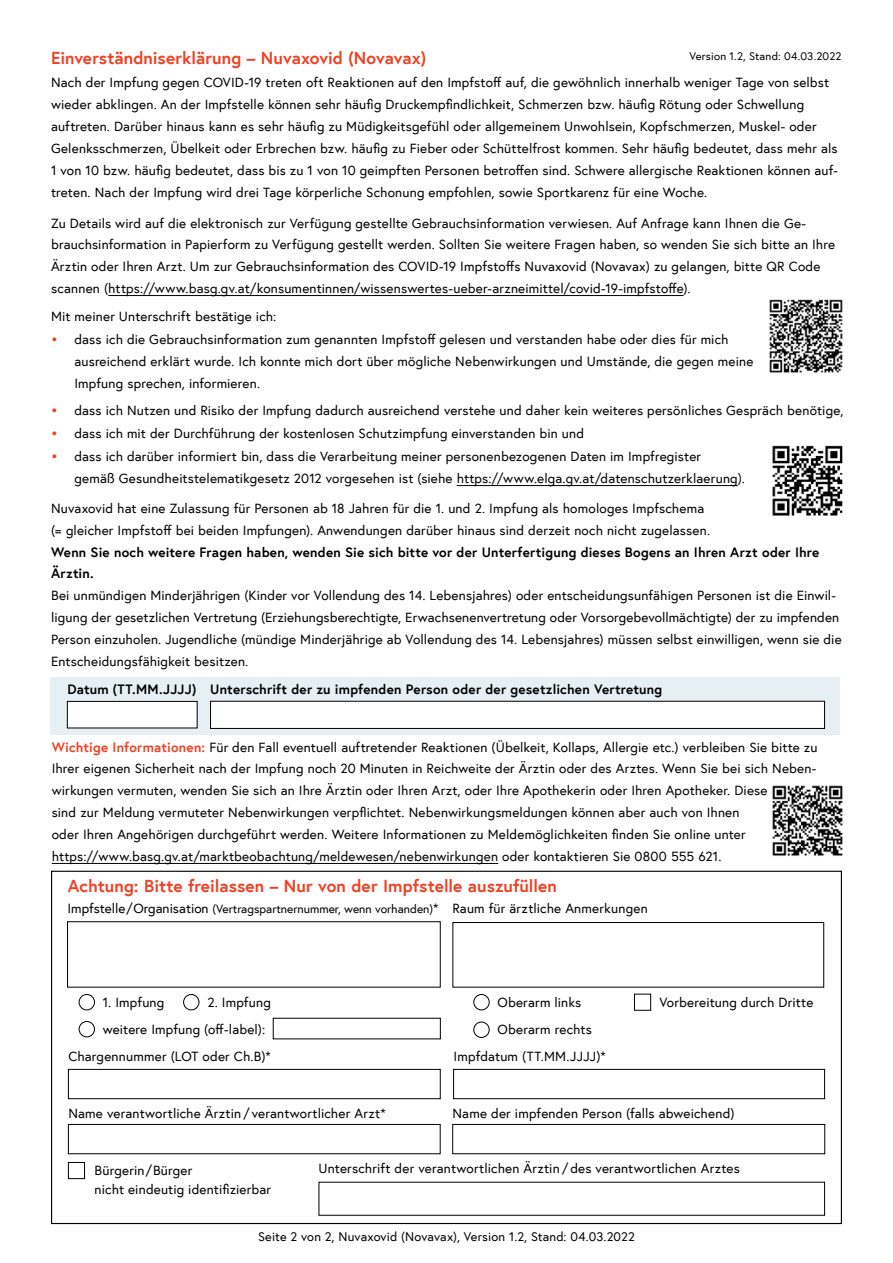
<style>
.page{position:relative;width:893px;height:1263px;background:#fff}
.page>*{position:absolute;margin:0;border:0;box-sizing:border-box;transform-origin:0 0}
.h2_ohne_Nummerierung{font:700 17.25px "Europa Austria";color:#ef4123}
.p_small{font:13.5px/21.9px "Europa Austria";letter-spacing:.01em;color:#000}
.p_small-2{font:700 13.5px "Europa Austria";letter-spacing:.015em;color:#000}
.t1{font:12.75px "Europa Austria";letter-spacing:.01em;color:#000}
.t2{font:11.25px "Europa Austria";letter-spacing:.015em;color:#000}
.s1{font-weight:700;color:#ef4123}
.s2{font-weight:700}
.s3{font-size:12px}
</style>
<div class="page">
<div style="left:51px;top:677px;width:789px;height:58px;background:#e6eff3"></div>
<img style="left:772px;top:445px;width:71px;height:71px">
<img style="left:769px;top:299px;width:74px;height:74px">
<div style="left:67px;top:701px;width:130px;height:27px;background:#fff"></div>
<div style="left:67px;top:701px;width:130px;height:27px;border:1px solid #000"></div>
<div style="left:211px;top:701px;width:613px;height:27px;background:#fff"></div>
<div style="left:210px;top:701px;width:615px;height:28px;border:1px solid #000"></div>
<img style="left:772px;top:785px;width:71px;height:71px">
<div style="left:453px;top:922px;width:371px;height:65px;border:1px solid #000"></div>
<div style="left:79px;top:994px;width:16px;height:16px;border:1px solid #000;border-radius:50%"></div>
<div style="left:79px;top:1021px;width:16px;height:16px;border:1px solid #000;border-radius:50%"></div>
<div style="left:183px;top:994px;width:16px;height:16px;border:1px solid #000;border-radius:50%"></div>
<div style="left:634px;top:994px;width:17px;height:16px;border:1px solid #000"></div>
<div style="left:473px;top:994px;width:17px;height:16px;border:1px solid #000;border-radius:50%"></div>
<div style="left:473px;top:1022px;width:17px;height:16px;border:1px solid #000;border-radius:50%"></div>
<div style="left:68px;top:1162px;width:17px;height:17px;border:1px solid #000"></div>
<div style="left:68px;top:1069px;width:372px;height:30px;border:1px solid #000"></div>
<div style="left:453px;top:1069px;width:372px;height:30px;border:1px solid #000"></div>
<div style="left:68px;top:1124px;width:372px;height:30px;border:1px solid #000"></div>
<div style="left:452px;top:1124px;width:373px;height:30px;border:1px solid #000"></div>
<hr style="left:108px;top:295px;width:576px;height:1px;background:#000">
<hr style="left:457px;top:485px;width:281px;height:1px;background:#000">
<hr style="left:52px;top:863px;width:446px;height:1px;background:#000">
<h2 class="h2_ohne_Nummerierung" style="left:51px;top:46px;width:377px">Einverständniserklärung – Nuvaxovid (Novavax)</h2>
<p class="p_small" style="left:51px;top:71px;width:788px">Nach der Impfung gegen COVID-19 treten oft Reaktionen auf den Impfstoff auf, die gewöhnlich innerhalb weniger Tage von selbst wieder abklingen. An der Impfstelle können sehr häufig Druckempfindlichkeit, Schmerzen bzw. häufig Rötung oder Schwellung auftreten. Darüber hinaus kann es sehr häufig zu Müdigkeitsgefühl oder allgemeinem Unwohlsein, Kopfschmerzen, Muskel- oder Gelenksschmerzen, Übelkeit oder Erbrechen bzw. häufig zu Fieber oder Schüttelfrost kommen. Sehr häufig bedeutet, dass mehr als 1 von 10 bzw. häufig bedeutet, dass bis zu 1 von 10 geimpften Personen betroffen sind. Schwere allergische Reaktionen können auf&shy;treten. Nach der Impfung wird drei Tage körperliche Schonung empfohlen, sowie Sportkarenz für eine Woche.</p>
<p class="p_small" style="left:51px;top:212px;width:786px">Zu Details wird auf die elektronisch zur Verfügung gestellte Gebrauchsinformation verwiesen. Auf Anfrage kann Ihnen die Ge&shy;brauchsinformation in Papierform zu Verfügung gestellt werden. Sollten Sie weitere Fragen haben, so wenden Sie sich bitte an Ihre Ärztin oder Ihren Arzt. Um zur Gebrauchsinformation des COVID-19 Impfstoffs Nuvaxovid (Novavax) zu gelangen, bitte QR Code scannen (https://www.basg.gv.at/konsumentinnen/wissenswertes-ueber-arzneimittel/covid-19-impfstoffe).</p>
<p class="p_small" style="left:51px;top:305px;width:227px">Mit meiner Unterschrift bestätige ich:</p>
<p class="p_small" style="left:74px;top:328px;width:680px;text-indent:-23px"><span class="s1">•</span> dass ich die Gebrauchsinformation zum genannten Impfstoff gelesen und verstanden habe oder dies für mich ausreichend erklärt wurde. Ich konnte mich dort über mögliche Nebenwirkungen und Umstände, die gegen meine<br>Impfung sprechen, informieren.</p>
<p class="p_small" style="left:51px;top:399px;width:794px"><span class="s1">•</span> dass ich Nutzen und Risiko der Impfung dadurch ausreichend verstehe und daher kein weiteres persönliches Gespräch benötige,</p>
<p class="p_small" style="left:51px;top:422px;width:535px"><span class="s1">•</span> dass ich mit der Durchführung der kostenlosen Schutzimpfung einverstanden bin und</p>
<p class="p_small" style="left:74px;top:445px;width:672px;text-indent:-23px"><span class="s1">•</span> dass ich darüber informiert bin, dass die Verarbeitung meiner personenbezogenen Daten im Impfregister gemäß Gesundheitstelematikgesetz 2012 vorgesehen ist (siehe https://www.elga.gv.at/datenschutzerklaerung).</p>
<p class="p_small" style="left:51px;top:497px;width:792px">Nuvaxovid hat eine Zulassung für Personen ab 18 Jahren für die 1. und 2. Impfung als homologes Impfschema<br>(= gleicher Impfstoff bei beiden Impfungen). Anwendungen darüber hinaus sind derzeit noch nicht zugelassen.<br><span class="s2">Wenn Sie noch weitere Fragen haben, wenden Sie sich bitte vor der Unterfertigung dieses Bogens an Ihren Arzt oder Ihre Ärztin.<br></span>Bei unmündigen Minderjährigen (Kinder vor Vollendung des 14. Lebensjahres) oder entscheidungsunfähigen Personen ist die Einwil&shy;ligung der gesetzlichen Vertretung (Erziehungsberechtigte, Erwachsenenvertretung oder Vorsorgebevollmächtigte) der zu impfenden Person einzuholen. Jugendliche (mündige Minderjährige ab Vollendung des 14. Lebensjahres) müssen selbst einwilligen, wenn sie die Entscheidungsfähigkeit besitzen.</p>
<p class="p_small-2" style="left:67px;top:680px;width:596px">Datum (TT.MM.JJJJ) Unterschrift der zu impfenden Person oder der gesetzlichen Vertretung</p>
<p class="t2" style="left:689px;top:49px;width:154px">Version 1.2, Stand: 04.03.2022</p>
<p class="p_small" style="left:52px;top:736px;width:767px"><span class="s1">Wichtige Informationen:</span> Für den Fall eventuell auftretender Reaktionen (Übelkeit, Kollaps, Allergie etc.) verbleiben Sie bitte zu Ihrer eigenen Sicherheit nach der Impfung noch 20 Minuten in Reichweite der Ärztin oder des Arztes. Wenn Sie bei sich Neben&shy;wirkungen vermuten, wenden Sie sich an Ihre Ärztin oder Ihren Arzt, oder Ihre Apothekerin oder Ihren Apotheker. Diese<br>sind zur Meldung vermuteter Nebenwirkungen verpflichtet. Nebenwirkungsmeldungen können aber auch von Ihnen<br>oder Ihren Angehörigen durchgeführt werden. Weitere Informationen zu Meldemöglichkeiten finden Sie online unter https://www.basg.gv.at/marktbeobachtung/meldewesen/nebenwirkungen oder kontaktieren Sie 0800 555 621.</p>
<h2 class="h2_ohne_Nummerierung" style="left:68px;top:874px;width:491px">Achtung: Bitte freilassen – Nur von der Impfstelle auszufüllen</h2>
<p class="p_small" style="left:68px;top:896px;width:582px">Impfstelle/Organisation <span class="s3">(Vertragspartnernummer, wenn vorhanden)</span>* Raum für ärztliche Anmerkungen</p>
<p class="p_small" style="left:103px;top:988px;width:164px;line-height:27px">1. Impfung<br>weitere Impfung (off-label):</p>
<p class="p_small" style="left:207px;top:991px;width:65px">2. Impfung</p>
<p class="p_small" style="left:497px;top:991px;width:85px">Oberarm links</p>
<p class="p_small" style="left:659px;top:991px;width:155px">Vorbereitung durch Dritte</p>
<p class="p_small" style="left:498px;top:1018px;width:96px">Oberarm rechts</p>
<p class="p_small" style="left:68px;top:1045px;width:204px">Chargennummer (LOT oder Ch.B)*</p>
<p class="p_small" style="left:454px;top:1045px;width:154px">Impfdatum (TT.MM.JJJJ)*</p>
<p class="p_small" style="left:68px;top:1102px;width:319px">Name verantwortliche Ärztin / verantwortlicher Arzt*</p>
<p class="p_small" style="left:452px;top:1102px;width:284px">Name der impfenden Person (falls abweichend)</p>
<p class="p_small" style="left:95px;top:1161px;width:178px;line-height:18.9px">Bürgerin/Bürger<br>nicht eindeutig identifizierbar</p>
<p class="p_small" style="left:319px;top:1157px;width:423px">Unterschrift der verantwortlichen Ärztin / des verantwortlichen Arztes</p>
<p class="t1" style="left:258px;top:1228px;width:378px">Seite 2 von 2, Nuvaxovid (Novavax), Version 1.2, Stand: 04.03.2022</p>
</div>
